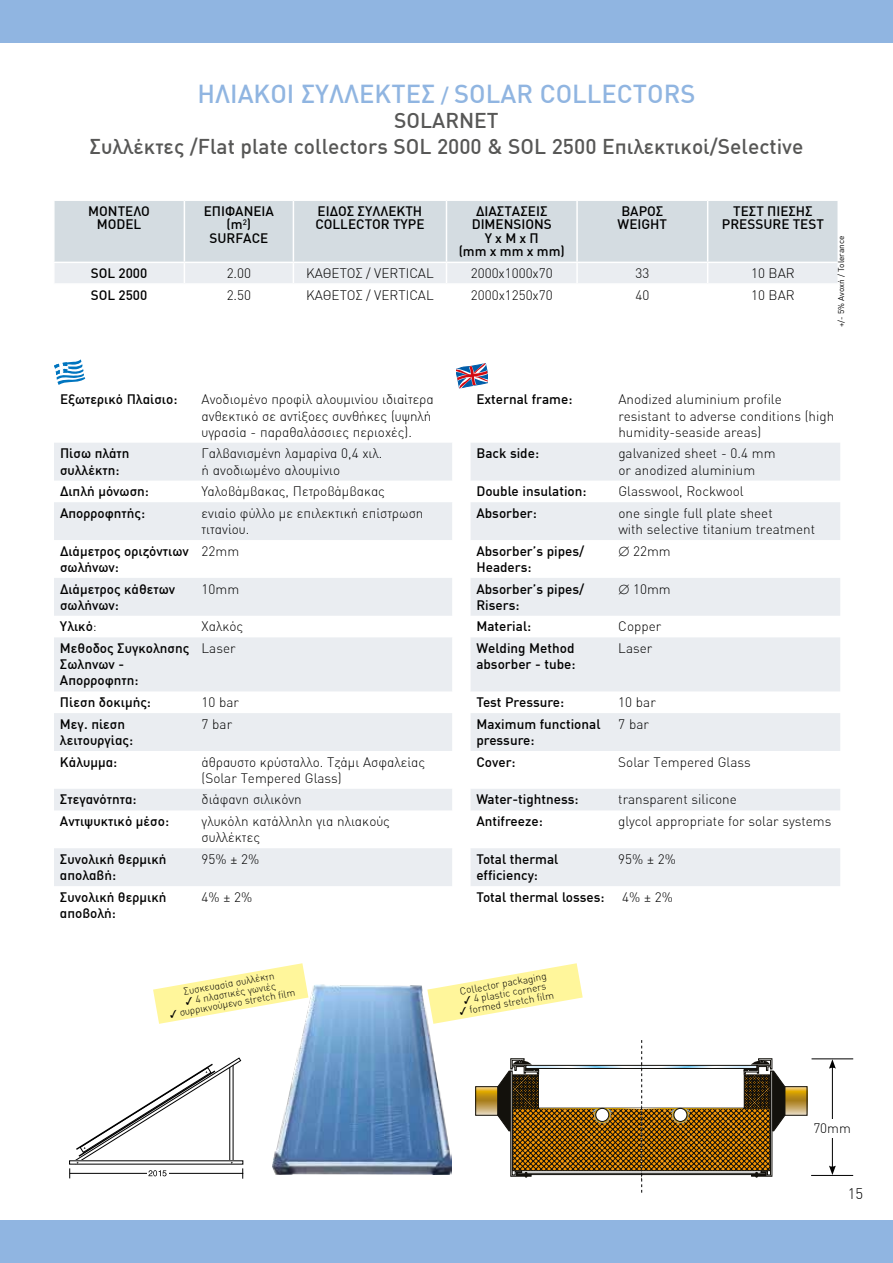
<style>
.page{position:relative;width:893px;height:1263px;background:#fff}
.page>*{position:absolute;margin:0;border:0;box-sizing:border-box;transform-origin:0 0}
.t1{font:500 25.5px "DIN Greek";color:#90b5e1}
.t2{font:500 21px/25.2px "DIN Greek";color:#575756;text-align:center}
.t3{font:300 15px "DIN Greek";color:#000}
.t4{font:300 13.5px/16.2px "DIN Greek";color:#000}
.t5{font:500 13.5px/16.2px "DIN Greek";color:#000}
.t6{font:300 10.05px "DIN Greek";color:#000}
.t7{font:8.25px "DIN Greek";color:#000}
.s1{font-size:21px}
.s2{font-weight:300}
</style>
<div class="page">
<div style="left:0;top:0;width:893px;height:43px;background:#90b5e1"></div>
<div style="left:0;top:1220px;width:893px;height:43px;background:#90b5e1"></div>
<div style="left:55px;top:201px;width:782px;height:61px;background:#d4dce1"></div>
<hr style="left:184px;top:201px;width:1px;height:61px;background:#fff">
<hr style="left:293px;top:201px;width:1px;height:61px;background:#fff">
<hr style="left:446px;top:201px;width:1px;height:61px;background:#fff">
<hr style="left:576px;top:201px;width:2px;height:61px;background:#fff">
<hr style="left:707px;top:201px;width:1px;height:61px;background:#fff">
<div style="left:55px;top:263px;width:783px;height:20px;background:#eaedf1"></div>
<svg style="left:54px;top:359px;width:31px;height:26px"></svg>
<svg style="left:457px;top:363px;width:31px;height:26px"></svg>
<svg style="left:69px;top:1057px;width:174px;height:122px"></svg>
<svg style="left:54px;top:443px;width:786px;height:443px;fill:#eaedf1"></svg>
<svg style="left:452px;top:443px;width:18px;height:443px"></svg>
<svg style="left:477px;top:1088px;width:19px;height:25px"></svg>
<div style="left:475px;top:1086px;width:23px;height:29px;border:1px solid #13110c"></div>
<svg style="left:786px;top:1088px;width:19px;height:25px"></svg>
<svg style="left:497px;top:1040px;width:288px;height:153px"></svg>
<div style="left:674px;top:1108px;width:13px;height:13px;background:#fff;border-radius:50%"></div>
<div style="left:673px;top:1108px;width:14px;height:14px;border:1px solid #13110c;border-radius:50%"></div>
<hr style="left:832px;top:1066px;width:1px;height:102px;background:#000">
<svg style="left:829px;top:1059px;width:7px;height:10px"></svg>
<svg style="left:829px;top:1165px;width:7px;height:10px"></svg>
<div style="left:809px;top:1119px;width:46px;height:19px;background:#fff"></div>
<hr style="left:811px;top:1058px;width:42px;height:1px;background:#000">
<hr style="left:811px;top:1175px;width:42px;height:1px;background:#000">
<img style="left:272px;top:985px;width:180px;height:189px">
<svg style="left:153px;top:963px;width:155px;height:61px"></svg>
<svg style="left:427px;top:963px;width:156px;height:61px"></svg>
<h1 class="t1" style="left:197px;top:79px;width:499px">ΗΛΙΑΚΟI ΣΥΛΛΕΚΤΕΣ <span class="s1">/</span> SOLAR COLLECTORS</h1>
<h2 class="t2" style="left:89px;top:108px;width:715px">SOLARNET<br>Συλλέκτες /Flat plate collectors SOL 2000 &amp; SOL 2500 Επιλεκτικοί/Selective</h2>
<p class="t5" style="left:88px;top:204px;width:63px;line-height:13.5px;text-align:center">ΜΟΝΤΕΛΟ<br>MODEL</p>
<p class="t5" style="left:204px;top:204px;width:72px;line-height:13.5px;text-align:center">ΕΠΙΦΑΝΕΙΑ (m<sup>2</sup>)<br>SURFACE</p>
<p class="t5" style="left:315px;top:204px;width:111px;line-height:13.5px">ΕΙΔΟΣ ΣΥΛΛΕΚΤΗ<br>COLLECTOR TYPE</p>
<p class="t5" style="left:459px;top:204px;width:108px;line-height:13.5px;text-align:center">ΔΙΑΣΤΑΣΕΙΣ<br>DIMENSIONS<br>Y x M x Π<br>(mm x mm x mm)</p>
<p class="t5" style="left:618px;top:204px;width:51px;line-height:13.5px">ΒΑΡΟΣ<br>WEIGHT</p>
<p class="t5" style="left:722px;top:204px;width:103px;line-height:13.5px;text-align:center">ΤΕΣΤ ΠΙΕΣΗΣ<br>PRESSURE TEST</p>
<p class="t5" style="left:91px;top:265px;width:58px">SOL 2000</p>
<p class="t4" style="left:227px;top:265px;width:26px">2.00</p>
<p class="t4" style="left:306px;top:265px;width:129px">ΚΑΘΕΤΟΣ / VERTICAL</p>
<p class="t4" style="left:471px;top:265px;width:83px">2000x1000x70</p>
<p class="t4" style="left:635px;top:265px;width:15px">33</p>
<p class="t4" style="left:751px;top:265px;width:45px">10 BAR</p>
<p class="t5" style="left:91px;top:287px;width:58px">SOL 2500</p>
<p class="t4" style="left:227px;top:287px;width:26px">2.50</p>
<p class="t4" style="left:306px;top:287px;width:129px">ΚΑΘΕΤΟΣ / VERTICAL</p>
<p class="t4" style="left:471px;top:287px;width:83px">2000x1250x70</p>
<p class="t4" style="left:635px;top:287px;width:15px">40</p>
<p class="t4" style="left:751px;top:287px;width:45px">10 BAR</p>
<p class="t7" style="left:836px;top:327px;width:93px;rotate:-90deg">+/- 5% Ανοχή / Tolerance</p>
<p class="t5" style="left:60px;top:391px;width:119px">Εξωτερικό Πλαίσιο:</p>
<p class="t4" style="left:202px;top:391px;width:234px">Ανοδιομένο προφίλ αλουμινίου ιδιαίτερα ανθεκτικό σε αντίξοες συνθήκες (υψηλή υγρασία - παραθαλάσσιες περιοχές).</p>
<p class="t5" style="left:476px;top:391px;width:98px">External frame:</p>
<p class="t4" style="left:618px;top:391px;width:217px">Anodized aluminium profile resistant to adverse conditions (high humidity-seaside areas)</p>
<p class="t5" style="left:60px;top:445px;width:71px">Πίσω πλάτη συλλέκτη:</p>
<p class="t4" style="left:202px;top:446px;width:182px">Γαλβανισμένη λαμαρίνα 0,4 χιλ. ή ανοδιωμένο αλουμίνιο</p>
<p class="t5" style="left:476px;top:445px;width:64px">Back side:</p>
<p class="t4" style="left:618px;top:446px;width:159px">galvanized sheet - 0.4 mm or anodized aluminium</p>
<p class="t5" style="left:60px;top:483px;width:91px">Διπλή μόνωση:</p>
<p class="t4" style="left:202px;top:483px;width:185px">Υαλοβάμβακας, Πετροβάμβακας</p>
<p class="t5" style="left:476px;top:483px;width:112px">Double insulation:</p>
<p class="t4" style="left:618px;top:483px;width:127px">Glasswool, Rockwool</p>
<p class="t5" style="left:60px;top:505px;width:87px">Απορροφητής:</p>
<p class="t4" style="left:202px;top:505px;width:223px">ενιαίο φύλλο με επιλεκτική επίστρωση τιτανίου.</p>
<p class="t5" style="left:476px;top:505px;width:62px">Absorber:</p>
<p class="t4" style="left:618px;top:505px;width:198px">one single full plate sheet<br>with selective titanium treatment</p>
<p class="t5" style="left:60px;top:543px;width:130px">Διάμετρος οριζόντιων σωλήνων:</p>
<p class="t4" style="left:202px;top:543px;width:39px">22mm</p>
<p class="t5" style="left:476px;top:543px;width:110px">Absorber’s pipes/<br>Headers:</p>
<p class="t4" style="left:618px;top:543px;width:54px">∅ 22mm</p>
<p class="t5" style="left:60px;top:580px;width:117px">Διάμετρος κάθετων σωλήνων:</p>
<p class="t4" style="left:202px;top:581px;width:39px">10mm</p>
<p class="t5" style="left:476px;top:580px;width:110px">Absorber’s pipes/<br>Risers:</p>
<p class="t4" style="left:618px;top:581px;width:54px">∅ 10mm</p>
<p class="t5" style="left:60px;top:618px;width:38px">Υλικό<span class="s2">:</span></p>
<p class="t4" style="left:202px;top:619px;width:43px">Χαλκός</p>
<p class="t5" style="left:476px;top:618px;width:56px">Material:</p>
<p class="t4" style="left:618px;top:619px;width:44px">Copper</p>
<p class="t5" style="left:60px;top:640px;width:131px">Μεθοδος Συγκολησης<br>Σωληνων -<br>Απορροφητη:</p>
<p class="t4" style="left:202px;top:640px;width:36px">Laser</p>
<p class="t5" style="left:476px;top:640px;width:101px">Welding Method absorber - tube:</p>
<p class="t4" style="left:618px;top:640px;width:36px">Laser</p>
<p class="t5" style="left:60px;top:694px;width:93px">Πίεση δοκιμής:</p>
<p class="t4" style="left:202px;top:694px;width:39px">10 bar</p>
<p class="t5" style="left:476px;top:694px;width:89px">Test Pressure:</p>
<p class="t4" style="left:618px;top:694px;width:39px">10 bar</p>
<p class="t5" style="left:60px;top:716px;width:75px">Μεγ. πίεση λειτουργίας:</p>
<p class="t4" style="left:202px;top:716px;width:32px">7 bar</p>
<p class="t5" style="left:476px;top:716px;width:126px">Maximum functional pressure:</p>
<p class="t4" style="left:618px;top:716px;width:32px">7 bar</p>
<p class="t5" style="left:60px;top:754px;width:59px">Κάλυμμα:</p>
<p class="t4" style="left:202px;top:754px;width:225px">άθραυστο κρύσταλλο. Τζάμι Ασφαλείας (Solar Tempered Glass)</p>
<p class="t5" style="left:476px;top:754px;width:41px">Cover:</p>
<p class="t4" style="left:618px;top:754px;width:134px">Solar Tempered Glass</p>
<p class="t5" style="left:60px;top:791px;width:78px">Στεγανότητα:</p>
<p class="t4" style="left:202px;top:792px;width:102px">διάφανη σιλικόνη</p>
<p class="t5" style="left:476px;top:791px;width:104px">Water-tightness:</p>
<p class="t4" style="left:618px;top:792px;width:120px">transparent silicone</p>
<p class="t5" style="left:60px;top:813px;width:111px">Αντιψυκτικό μέσο:</p>
<p class="t4" style="left:202px;top:813px;width:190px">γλυκόλη κατάλληλη για ηλιακούς συλλέκτες</p>
<p class="t5" style="left:476px;top:813px;width:68px">Antifreeze:</p>
<p class="t4" style="left:618px;top:813px;width:215px">glycol appropriate for solar systems</p>
<p class="t5" style="left:60px;top:851px;width:108px">Συνολική θερμική απολαβή:</p>
<p class="t4" style="left:202px;top:851px;width:59px">95% ± 2%</p>
<p class="t5" style="left:476px;top:851px;width:84px">Total thermal efficiency:</p>
<p class="t4" style="left:618px;top:851px;width:59px">95% ± 2%</p>
<p class="t5" style="left:60px;top:889px;width:108px">Συνολική θερμική αποβολή:</p>
<p class="t4" style="left:202px;top:889px;width:52px">4% ± 2%</p>
<p class="t5" style="left:476px;top:889px;width:130px">Total thermal losses:</p>
<p class="t4" style="left:622px;top:889px;width:52px">4% ± 2%</p>
<p class="t6" style="left:183px;top:986px;width:93px;rotate:-10deg">Συσκευασία συλλέκτη</p>
<p class="t6" style="left:185px;top:995px;width:93px;rotate:-10deg">✓ 4 πλαστικές γωνιές</p>
<p class="t6" style="left:169px;top:1008px;width:129px;rotate:-10deg">✓ συρρικνούμενο stretch film</p>
<p class="t6" style="left:459px;top:985px;width:89px;rotate:-10deg">Collector packaging</p>
<p class="t6" style="left:463px;top:995px;width:85px;rotate:-10deg">✓ 4 plastic corners</p>
<p class="t6" style="left:459px;top:1006px;width:97px;rotate:-10deg">✓ formed stretch film</p>
<p class="t4" style="left:813px;top:1120px;width:39px">70mm</p>
<p class="t3" style="left:848px;top:1185px;width:17px">15</p>
</div>
